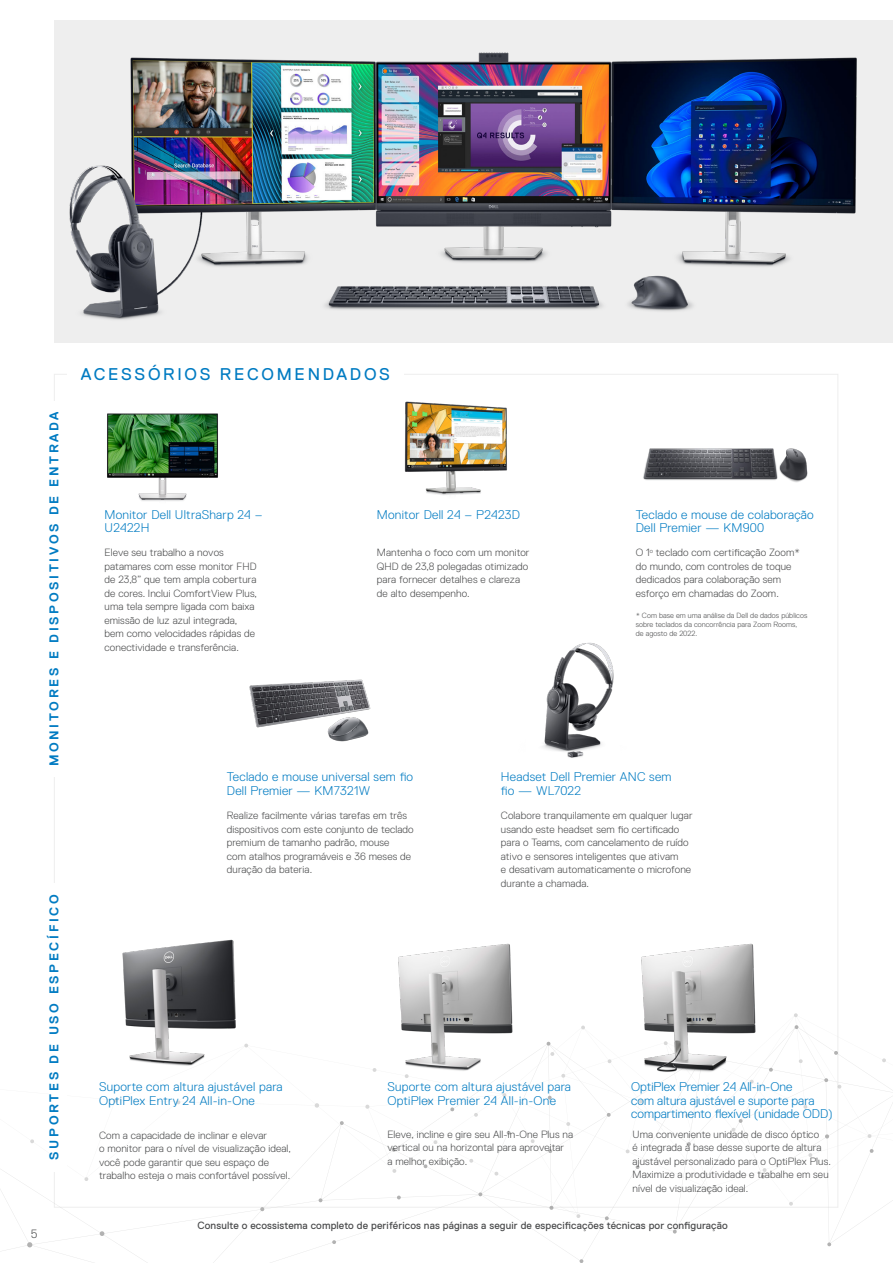
<style>
.page{position:relative;width:893px;height:1263px;background:#fff}
.page>*{position:absolute;margin:0;border:0;box-sizing:border-box;transform-origin:0 0}
.t1{font:16.95px "Dell Replica";letter-spacing:.16em;color:#007bc2}
.t2{font:700 12.75px "Dell Replica";letter-spacing:.21em;color:#007bc2}
.t3{font:300 12.6px/13.5px "Dell Replica";letter-spacing:.02em;color:#007bc2}
.t4{font:300 12.6px/13.5px "Dell Replica";color:#007bc2}
.t5{font:300 12px "Dell Replica";color:#4b4c4d}
.t6{font:300 10.5px/13.5px "Dell Replica";letter-spacing:.01em;color:#4b4c4d}
.t7{font:10.5px "Dell Replica";letter-spacing:.01em;color:#4b4c4d}
.t8{font:300 7.5px/9px "Dell Replica";letter-spacing:.01em;color:#4b4c4d}
</style>
<div class="page">
<img style="left:122px;top:939px;width:113px;height:59px">
<svg style="left:0;top:998px;width:893px;height:265px"></svg>
<svg style="left:827px;top:1242px;width:4px;height:4px"></svg>
<svg style="left:673px;top:1230px;width:4px;height:3px"></svg>
<svg style="left:769px;top:1068px;width:4px;height:4px"></svg>
<svg style="left:834px;top:1051px;width:4px;height:4px"></svg>
<svg style="left:825px;top:1134px;width:4px;height:4px"></svg>
<svg style="left:824px;top:1078px;width:4px;height:4px"></svg>
<svg style="left:794px;top:1025px;width:4px;height:4px"></svg>
<svg style="left:546px;top:1042px;width:4px;height:4px"></svg>
<svg style="left:605px;top:1216px;width:4px;height:4px"></svg>
<svg style="left:548px;top:1149px;width:4px;height:4px"></svg>
<svg style="left:392px;top:1148px;width:4px;height:4px"></svg>
<svg style="left:260px;top:1207px;width:4px;height:4px"></svg>
<svg style="left:332px;top:1240px;width:4px;height:4px"></svg>
<svg style="left:100px;top:1231px;width:4px;height:5px"></svg>
<svg style="left:549px;top:1206px;width:5px;height:4px"></svg>
<svg style="left:607px;top:1113px;width:4px;height:4px"></svg>
<svg style="left:761px;top:1168px;width:5px;height:11px"></svg>
<svg style="left:318px;top:1198px;width:5px;height:4px"></svg>
<svg style="left:340px;top:1121px;width:4px;height:4px"></svg>
<svg style="left:450px;top:1107px;width:4px;height:4px"></svg>
<svg style="left:478px;top:1192px;width:4px;height:4px"></svg>
<svg style="left:397px;top:1195px;width:4px;height:4px"></svg>
<svg style="left:687px;top:1142px;width:4px;height:4px"></svg>
<svg style="left:731px;top:1119px;width:12px;height:13px"></svg>
<svg style="left:870px;top:1149px;width:4px;height:4px"></svg>
<svg style="left:636px;top:1165px;width:4px;height:4px"></svg>
<svg style="left:507px;top:1131px;width:4px;height:4px"></svg>
<svg style="left:548px;top:1096px;width:4px;height:3px"></svg>
<svg style="left:424px;top:1164px;width:4px;height:4px"></svg>
<svg style="left:579px;top:1259px;width:5px;height:4px"></svg>
<svg style="left:27px;top:1242px;width:6px;height:5px"></svg>
<div style="left:49px;top:883px;width:18px;height:288px;background:#fff"></div>
<img style="left:107px;top:413px;width:111px;height:88px">
<img style="left:249px;top:679px;width:122px;height:63px">
<img style="left:643px;top:448px;width:165px;height:34px">
<img style="left:404px;top:401px;width:103px;height:94px">
<img style="left:542px;top:642px;width:72px;height:116px">
<img style="left:390px;top:943px;width:131px;height:139px">
<img style="left:633px;top:943px;width:130px;height:139px">
<img style="left:54px;top:20px;width:838px;height:323px">
<p class="t2" style="left:47px;top:766px;width:356px;rotate:-90deg">MONITORES E DISPOSITIVOS DE ENTRADA</p>
<p class="t2" style="left:47px;top:1160px;width:267px;rotate:-90deg">SUPORTES DE USO ESPECÍFICO</p>
<p class="t5" style="left:31px;top:1227px;width:8px">5</p>
<p class="t1" style="left:81px;top:364px;width:311px">ACESSÓRIOS RECOMENDADOS</p>
<p class="t3" style="left:105px;top:508px;width:160px">Monitor Dell UltraSharp 24 –<br>U2422H</p>
<p class="t3" style="left:377px;top:508px;width:145px">Monitor Dell 24 – P2423D</p>
<p class="t3" style="left:636px;top:508px;width:179px">Teclado e mouse de colaboração<br>Dell Premier — KM900</p>
<p class="t6" style="left:105px;top:546px;width:154px">Eleve seu trabalho a novos patamares com esse monitor FHD de 23,8” que tem ampla cobertura de cores. Inclui ComfortView Plus, uma tela sempre ligada com baixa emissão de luz azul integrada, bem como velocidades rápidas de conectividade e transferência.</p>
<p class="t6" style="left:377px;top:546px;width:154px">Mantenha o foco com um monitor<br>QHD de 23,8 polegadas otimizado para fornecer detalhes e clareza de alto desempenho.</p>
<p class="t6" style="left:636px;top:546px;width:166px">O 1<sup>o</sup> teclado com certificação Zoom* do mundo, com controles de toque dedicados para colaboração sem esforço em chamadas do Zoom.</p>
<p class="t8" style="left:636px;top:611px;width:173px">* Com base em uma análise da Dell de dados públicos sobre teclados da concorrência para Zoom Rooms,<br>de agosto de 2022.</p>
<p class="t3" style="left:227px;top:770px;width:188px">Teclado e mouse universal sem fio<br>Dell Premier — KM7321W</p>
<p class="t6" style="left:227px;top:809px;width:188px">Realize facilmente várias tarefas em três dispositivos com este conjunto de teclado premium de tamanho padrão, mouse<br>com atalhos programáveis e 36 meses de duração da bateria.</p>
<p class="t3" style="left:501px;top:770px;width:172px">Headset Dell Premier ANC sem fio — WL7022</p>
<p class="t6" style="left:501px;top:809px;width:193px">Colabore tranquilamente em qualquer lugar usando este headset sem fio certificado para o Teams, com cancelamento de ruído ativo e sensores inteligentes que ativam<br>e desativam automaticamente o microfone durante a chamada.</p>
<p class="t3" style="left:99px;top:1080px;width:185px">Suporte com altura ajustável para<br>OptiPlex Entry 24 All-in-One</p>
<p class="t6" style="left:99px;top:1129px;width:194px">Com a capacidade de inclinar e elevar<br>o monitor para o nível de visualização ideal, você pode garantir que seu espaço de trabalho esteja o mais confortável possível.</p>
<p class="t3" style="left:387px;top:1080px;width:185px">Suporte com altura ajustável para<br>OptiPlex Premier 24 All-in-One</p>
<p class="t4" style="left:631px;top:1080px;width:203px">OptiPlex Premier 24 All-in-One<br>com altura ajustável e suporte para compartimento flexível (unidade ODD)</p>
<p class="t6" style="left:387px;top:1127px;width:187px">Eleve, incline e gire seu All-in-One Plus na vertical ou na horizontal para aproveitar<br>a melhor exibição.</p>
<p class="t6" style="left:633px;top:1127px;width:200px">Uma conveniente unidade de disco óptico<br>é integrada à base desse suporte de altura ajustável personalizado para o OptiPlex Plus.<br>Maximize a produtividade e trabalhe em seu nível de visualização ideal.</p>
<p class="t7" style="left:198px;top:1219px;width:532px">Consulte o ecossistema completo de periféricos nas páginas a seguir de especificações técnicas por configuração</p>
</div>
